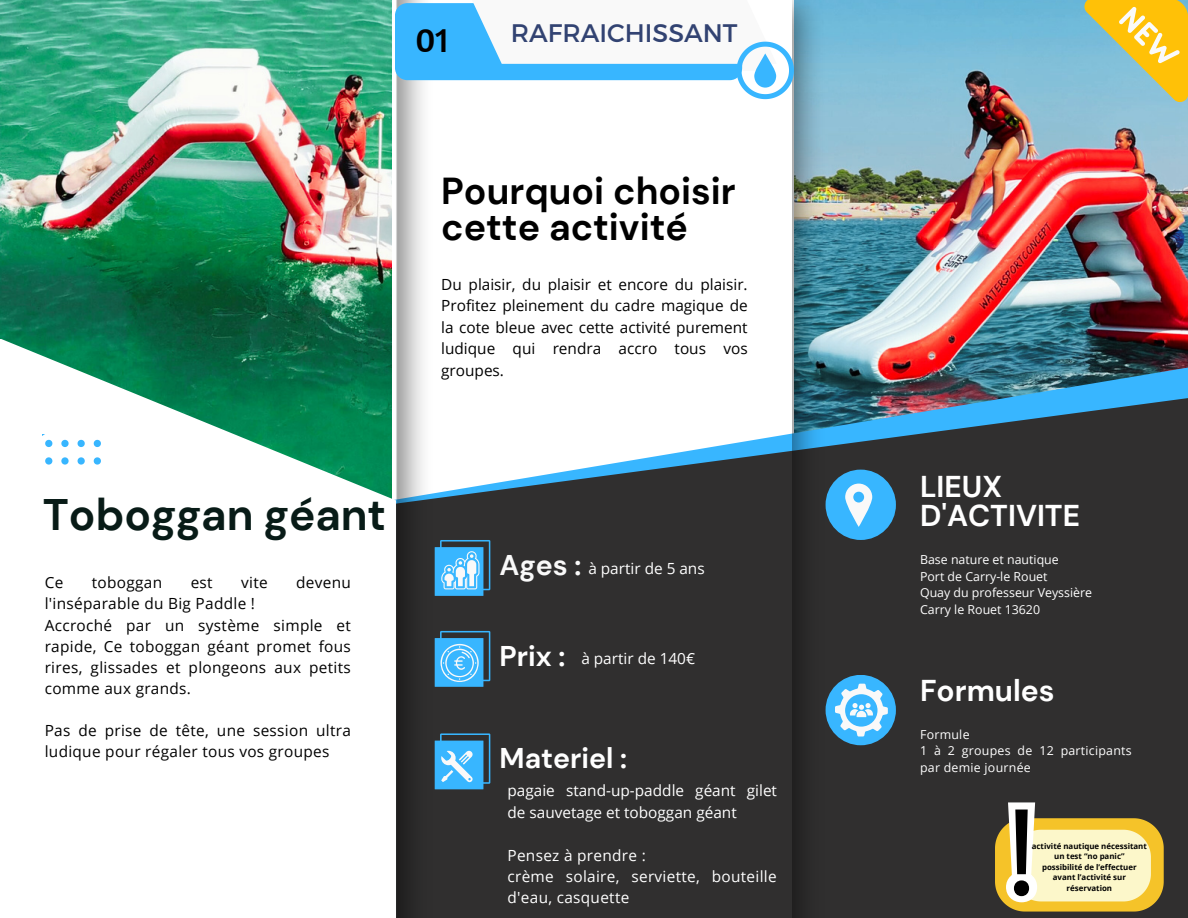
<style>
.page{position:relative;width:1188px;height:918px;background:#fff}
.page>*{position:absolute;margin:0;border:0;box-sizing:border-box;transform-origin:0 0}
.t1{font:700 44.1px "DM Sans";color:#081b17}
.t2{font:700 37.5px/36px "DM Sans";color:#000}
.t3{font:35.55px "Amaranth";color:#000}
.t4{font:700 30px/29.2px "DM Sans";color:#fff}
.t5{font:700 28.5px "DM Sans";color:#fff}
.t6{font:700 28.5px "DM Sans";color:#f9f9f9}
.t7{font:25.35px "Montserrat";color:#324372}
.t8{font:15.3px/21.1px "Open Sans";letter-spacing:.02em;color:#000}
.t9{font:15.3px/21.3px "Open Sans";color:#fff}
.t10{font:15.3px/21.3px "Open Sans";letter-spacing:.02em;color:#fff}
.t11{font:12.45px "Open Sans";color:#fff}
.t12{font:12.45px/16.5px "Open Sans";letter-spacing:.02em;color:#fff}
.t13{font:700 7.95px/10.5px "Open Sans";color:#000;text-align:center}
</style>
<div class="page">
<img style="left:827px;top:0;width:361px;height:371px">
<svg style="left:435px;top:371px;width:753px;height:547px;fill:#302f2f"></svg>
<img style="left:0;top:0;width:391px;height:339px">
<svg style="left:1px;top:339px;width:391px;height:160px"></svg>
<img style="left:394px;top:99px;width:41px;height:819px">
<img style="left:792px;top:0;width:35px;height:918px">
<div style="left:826px;top:470px;width:70px;height:70px;background:#38b6ff;border-radius:50%"></div>
<div style="left:826px;top:675px;width:70px;height:70px;background:#38b6ff;border-radius:50%"></div>
<svg style="left:43px;top:435px;width:58px;height:30px"></svg>
<div style="left:435px;top:547px;width:48px;height:49px;background:#38b6ff"></div>
<svg style="left:440px;top:540px;width:50px;height:50px"></svg>
<div style="left:435px;top:638px;width:48px;height:49px;background:#38b6ff"></div>
<svg style="left:440px;top:631px;width:50px;height:57px"></svg>
<div style="left:435px;top:741px;width:48px;height:48px;background:#38b6ff"></div>
<svg style="left:845px;top:484px;width:27px;height:43px"></svg>
<svg style="left:440px;top:733px;width:50px;height:51px"></svg>
<svg style="left:835px;top:684px;width:53px;height:53px"></svg>
<svg style="left:395px;top:0;width:399px;height:99px"></svg>
<svg style="left:995px;top:802px;width:169px;height:110px"></svg>
<svg style="left:1084px;top:0;width:104px;height:102px"></svg>
<p class="t3" style="left:416px;top:17px;width:35px">01</p>
<h6 class="t7" style="left:511px;top:17px;width:228px">RAFR<sub>o</sub> AICHISSANT</h6>
<h2 class="t1" style="left:43px;top:486px;width:345px">Toboggan géant</h2>
<p class="t8" style="left:45px;top:572px;width:20px">Ce</p>
<p class="t8" style="left:92px;top:572px;width:72px">toboggan</p>
<p class="t8" style="left:191px;top:572px;width:24px">est</p>
<p class="t8" style="left:241px;top:572px;width:28px">vite</p>
<p class="t8" style="left:296px;top:572px;width:56px">devenu</p>
<p class="t8" style="left:45px;top:593px;width:308px">l'inséparable du Big Paddle !<br>Accroché par un système simple et rapide, Ce toboggan géant promet fous rires, glissades et plongeons aux petits comme aux grands.</p>
<p class="t8" style="left:45px;top:719px;width:308px">Pas de prise de tête, une session ultra ludique pour régaler tous vos groupes</p>
<p class="t2" style="left:441px;top:174px;width:296px">Pourquoi choisir cette activité</p>
<p class="t8" style="left:441px;top:274px;width:308px;text-align:justify">Du plaisir, du plaisir et encore du plaisir.<br>Profitez pleinement du cadre magique de la cote bleue avec cette activité purement ludique qui rendra accro tous vos groupes.</p>
<h6 class="t6" style="left:500px;top:547px;width:83px">Ages :</h6>
<h6 class="t9" style="left:588px;top:557px;width:118px">à partir de 5 ans</h6>
<p class="t5" style="left:500px;top:638px;width:67px">Prix :</p>
<p class="t9" style="left:581px;top:647px;width:115px">à partir de 140€</p>
<h5 class="t5" style="left:500px;top:740px;width:129px">Materiel :</h5>
<p class="t9" style="left:508px;top:780px;width:271px">pagaie stand-up-paddle géant gilet de sauvetage et toboggan géant</p>
<p class="t10" style="left:508px;top:844px;width:271px">Pensez à prendre :<br>crème solaire, serviette, bouteille d'eau, casquette</p>
<h5 class="t4" style="left:920px;top:472px;width:162px">LIEUX<br>D'ACTIVITE</h5>
<p class="t11" style="left:920px;top:551px;width:140px">Base nature et nautique</p>
<p class="t11" style="left:920px;top:567px;width:129px">Port de Carry-le Rouet</p>
<p class="t11" style="left:920px;top:584px;width:174px">Quay du professeur Veyssière</p>
<h3 class="t11" style="left:920px;top:600px;width:122px">Carry le Rouet 13620</h3>
<h6 class="t4" style="left:920px;top:676px;width:136px">Formules</h6>
<h6 class="t12" style="left:920px;top:726px;width:51px">Formule</h6>
<p class="t12" style="left:920px;top:742px;width:213px">1 à 2 groupes de 12 participants par demie journée</p>
<p class="t13" style="left:1032px;top:840px;width:117px">activité nautique nécessitant un test “no panic”</p>
<p class="t13" style="left:1042px;top:861px;width:96px">possibilité de l’effectuer avant l’activité sur réservation</p>
</div>
